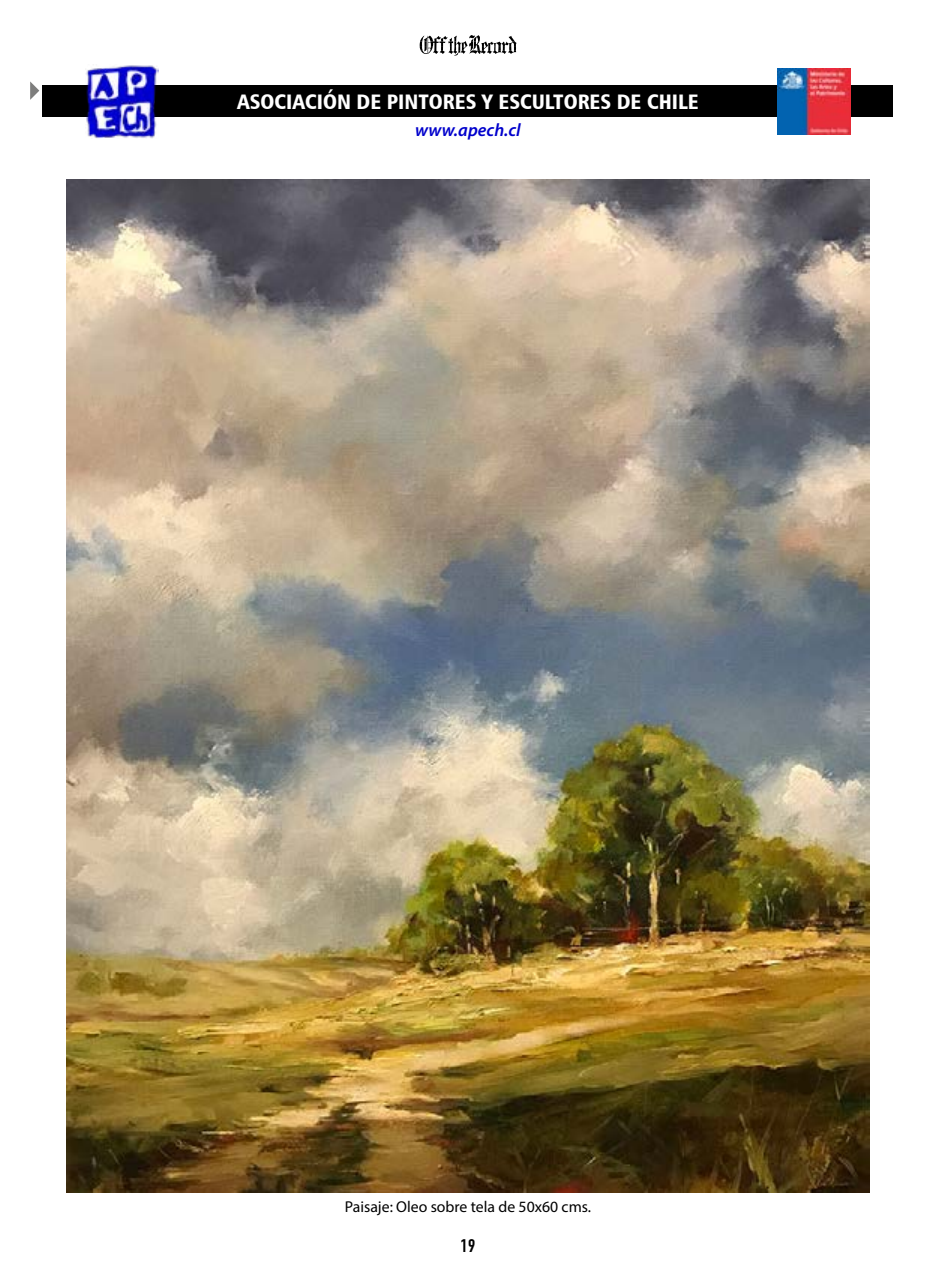
<style>
.page{position:relative;width:936px;height:1276px;background:#fff}
.page>*{position:absolute;margin:0;border:0;box-sizing:border-box;transform-origin:0 0}
.t1{font:21px "Humanist 777 BT Black Condensed B";color:#fff}
.t2{font:italic 600 18px "Myriad Pro";letter-spacing:.005em;color:#00c}
.t3{font:700 18px "DIN Condensed";color:#000;scale:1.07 1}
.t4{font:15.75px "Myriad Pro";color:#000}
</style>
<div class="page">
<svg style="left:419px;top:35px;width:97px;height:21px"></svg>
<div style="left:43px;top:85px;width:850px;height:32px;background:#000"></div>
<img style="left:86px;top:65px;width:73px;height:73px">
<img style="left:777px;top:68px;width:73px;height:66px">
<svg style="left:30px;top:81px;width:9px;height:19px"></svg>
<img style="left:66px;top:180px;width:803px;height:1012px">
<p class="t1" style="left:237px;top:88px;width:463px">ASOCIACIÓN DE PINTORES Y ESCULTORES DE CHILE</p>
<p class="t2" style="left:415px;top:118px;width:107px">www.apech.cl</p>
<p class="t4" style="left:345px;top:1197px;width:248px">Paisaje: Oleo sobre tela de 50x60 cms.</p>
<p class="t3" style="left:460px;top:1233px;width:15px">19</p>
</div>
